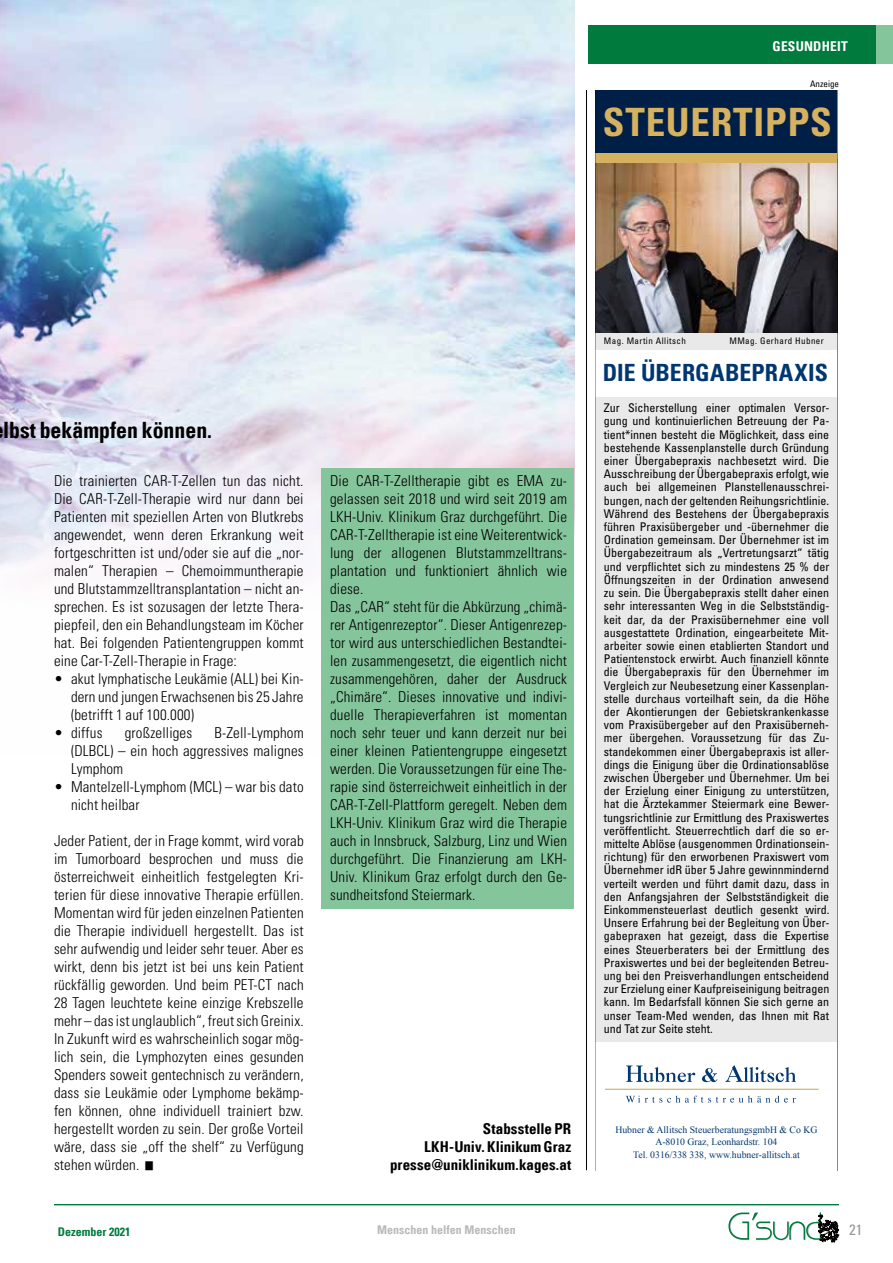
<style>
.page{position:relative;width:893px;height:1263px;background:#fff}
.page>*{position:absolute;margin:0;border:0;box-sizing:border-box;transform-origin:0 0}
.t1{font:700 condensed 39px "Univers";letter-spacing:.02em;color:#d6b160}
.t2{font:700 condensed 23.7px "Univers";letter-spacing:.005em;color:#003770}
.t3{font:italic 700 condensed 22.5px "Univers";color:#000}
.t4{font:300 condensed 15px/18px "Univers LT Std";letter-spacing:.01em;color:#000;text-align:justify}
.t5{font:700 condensed 15px/18px "Univers";color:#000;text-align:right}
.t6{font:condensed 15px "Univers";color:#969898}
.t7{font:700 condensed 13.5px "Univers";letter-spacing:.015em;color:#fff}
.t8{font:condensed 12px/13.2px "Univers";color:#000;text-align:justify}
.t9{font:700 condensed 12px "Univers";color:#b9babb}
.t10{font:700 condensed 12px "Univers";color:#007b3d}
.t11{font:9.75px/12.1px "Times New Roman";color:#003770;text-align:center}
.t12{font:condensed 9px "Univers";letter-spacing:.05em;color:#000}
.t13{font:condensed 9px "Univers";color:#000}
</style>
<div class="page">
<div style="left:588px;top:26px;width:305px;height:38px;background:#007b3d"></div>
<div style="left:876px;top:26px;width:17px;height:38px;background:#85c59c"></div>
<svg style="left:728px;top:1212px;width:111px;height:30px"></svg>
<img style="left:0;top:0;width:574px;height:756px">
<div style="left:322px;top:468px;width:252px;height:440px;background:#85c59c"></div>
<hr style="left:54px;top:1204px;width:785px;height:1px;background:#007b3d">
<svg style="left:595px;top:90px;width:242px;height:1080px"></svg>
<hr style="left:586px;top:90px;width:1px;height:1080px;background:#000">
<p class="t7" style="left:773px;top:37px;width:77px">GESUNDHEIT</p>
<p class="t13" style="left:810px;top:78px;width:30px">Anzeige</p>
<h1 class="t1" style="left:603px;top:98px;width:230px">STEUERTIPPS</h1>
<p class="t12" style="left:604px;top:335px;width:84px">Mag. Martin Allitsch</p>
<p class="t12" style="left:729px;top:335px;width:96px">MMag. Gerhard Hubner</p>
<h3 class="t3" style="left:3px;top:416px;width:211px">lbst bekämpfen können.</h3>
<p class="t4" style="left:54px;top:472px;width:251px">Die trainierten CAR-T-Zellen tun das nicht.<br>Die CAR-T-Zell-Therapie wird nur dann bei Patienten mit speziellen Arten von Blutkrebs angewendet, wenn deren Erkrankung weit fortgeschritten ist und/oder sie auf die „nor&shy;malen“ Therapien – Chemoimmuntherapie und Blutstammzelltransplantation – nicht an&shy;sprechen. Es ist sozusagen der letzte Thera&shy;piepfeil, den ein Behandlungsteam im Köcher hat. Bei folgenden Patientengruppen kommt eine Car-T-Zell-Therapie in Frage:</p>
<p class="t4" style="left:71px;top:670px;width:234px;text-indent:-17px">• akut lymphatische Leukämie (ALL) bei Kin&shy;dern und jungen Erwachsenen bis 25 Jahre (betrifft 1 auf 100.000)</p>
<p class="t4" style="left:54px;top:724px;width:50px">• diffus</p>
<p class="t4" style="left:125px;top:724px;width:69px">großzelliges</p>
<p class="t4" style="left:71px;top:724px;width:234px;text-indent:143px">B-Zell-Lymphom (DLBCL) – ein hoch aggressives malignes Lymphom</p>
<p class="t4" style="left:71px;top:778px;width:234px;text-indent:-17px">• Mantelzell-Lymphom (MCL) – war bis dato nicht heilbar</p>
<p class="t4" style="left:54px;top:832px;width:251px">Jeder Patient, der in Frage kommt, wird vorab im Tumorboard besprochen und muss die österreichweit einheitlich festgelegten Kri&shy;terien für diese innovative Therapie erfüllen.<br>Momentan wird für jeden einzelnen Patienten die Therapie individuell hergestellt. Das ist sehr aufwendig und leider sehr teuer. Aber es wirkt, denn bis jetzt ist bei uns kein Patient rückfällig geworden. Und beim PET-CT nach 28 Tagen leuchtete keine einzige Krebszelle mehr – das ist unglaublich“, freut sich Greinix.<br>In Zukunft wird es wahrscheinlich sogar mög&shy;lich sein, die Lymphozyten eines gesunden Spenders soweit gentechnisch zu verändern, dass sie Leukämie oder Lymphome bekämp&shy;fen können, ohne individuell trainiert bzw. hergestellt worden zu sein. Der große Vorteil wäre, dass sie „off the shelf“ zu Verfügung stehen würden. <sup>█</sup></p>
<p class="t4" style="left:330px;top:472px;width:238px;text-align:left">Die CAR-T-Zelltherapie gibt es EMA zu&shy;gelassen seit 2018 und wird seit 2019 am LKH-Univ. Klinikum Graz durchgeführt. Die CAR-T-Zelltherapie ist eine Weiterentwick&shy;lung der allogenen Blutstammzelltrans&shy;plantation und funktioniert ähnlich wie diese.<br>Das „CAR“ steht für die Abkürzung „chimä&shy;rer Antigenrezeptor“. Dieser Antigenrezep&shy;tor wird aus unterschiedlichen Bestandtei&shy;len zusammengesetzt, die eigentlich nicht zusammengehören, daher der Ausdruck „Chimäre“. Dieses innovative und indivi&shy;duelle Therapieverfahren ist momentan noch sehr teuer und kann derzeit nur bei einer kleinen Patientengruppe eingesetzt werden. Die Voraussetzungen für eine The&shy;rapie sind österreichweit einheitlich in der CAR-T-Zell-Plattform geregelt. Neben dem LKH-Univ. Klinikum Graz wird die Therapie auch in Innsbruck, Salzburg, Linz und Wien durchgeführt. Die Finanzierung am LKH-Univ. Klinikum Graz erfolgt durch den Ge&shy;sundheitsfond Steiermark.</p>
<p class="t5" style="left:390px;top:1120px;width:183px">Stabsstelle PR<br>LKH-Univ. Klinikum Graz presse@uniklinikum.kages.at</p>
<h2 class="t2" style="left:603px;top:358px;width:227px">DIE ÜBERGABEPRAXIS</h2>
<p class="t8" style="left:604px;top:401px;width:227px">Zur Sicherstellung einer optimalen Versor&shy;gung und kontinuierlichen Betreuung der Pa&shy;tient*innen besteht die Möglichkeit, dass eine bestehende Kassenplanstelle durch Gründung einer Übergabepraxis nachbesetzt wird. Die Ausschreibung der Übergabepraxis erfolgt, wie auch bei allgemeinen Planstellenausschrei&shy;bungen, nach der geltenden Reihungsrichtlinie.<br>Während des Bestehens der Übergabepraxis führen Praxisübergeber und -übernehmer die Ordination gemeinsam. Der Übernehmer ist im Übergabezeitraum als „Vertretungsarzt“ tätig und verpflichtet sich zu mindestens 25 % der Öffnungszeiten in der Ordination anwesend zu sein. Die Übergabepraxis stellt daher einen sehr interessanten Weg in die Selbstständig&shy;keit dar, da der Praxisübernehmer eine voll ausgestattete Ordination, eingearbeitete Mit&shy;arbeiter sowie einen etablierten Standort und Patientenstock erwirbt. Auch finanziell könnte die Übergabepraxis für den Übernehmer im Vergleich zur Neubesetzung einer Kassenplan&shy;stelle durchaus vorteilhaft sein, da die Höhe der Akontierungen der Gebietskrankenkasse vom Praxisübergeber auf den Praxisüberneh&shy;mer übergehen. Voraussetzung für das Zu&shy;standekommen einer Übergabepraxis ist aller&shy;dings die Einigung über die Ordinationsablöse zwischen Übergeber und Übernehmer. Um bei der Erzielung einer Einigung zu unterstützen, hat die Ärztekammer Steiermark eine Bewer&shy;tungsrichtlinie zur Ermittlung des Praxiswertes veröffentlicht. Steuerrechtlich darf die so er&shy;mittelte Ablöse (ausgenommen Ordinationsein&shy;richtung) für den erworbenen Praxiswert vom Übernehmer idR über 5 Jahre gewinnmindernd verteilt werden und führt damit dazu, dass in den Anfangsjahren der Selbstständigkeit die Einkommensteuerlast deutlich gesenkt wird.<br>Unsere Erfahrung bei der Begleitung von Über&shy;gabepraxen hat gezeigt, dass die Expertise eines Steuerberaters bei der Ermittlung des Praxiswertes und bei der begleitenden Betreu&shy;ung bei den Preisverhandlungen entscheidend zur Erzielung einer Kaufpreiseinigung beitragen kann. Im Bedarfsfall können Sie sich gerne an unser Team-Med wenden, das Ihnen mit Rat und Tat zur Seite steht.</p>
<p class="t11" style="left:615px;top:1124px;width:204px">Hubner &amp; Allitsch SteuerberatungsgmbH &amp; Co KG<br>A-8010 Graz, Leonhardstr. 104<br>Tel. 0316/338 338, www.hubner-allitsch.at</p>
<p class="t10" style="left:58px;top:1224px;width:74px">Dezember 2021</p>
<p class="t9" style="left:377px;top:1223px;width:140px">Menschen helfen Menschen</p>
<p class="t6" style="left:849px;top:1220px;width:15px">21</p>
</div>
